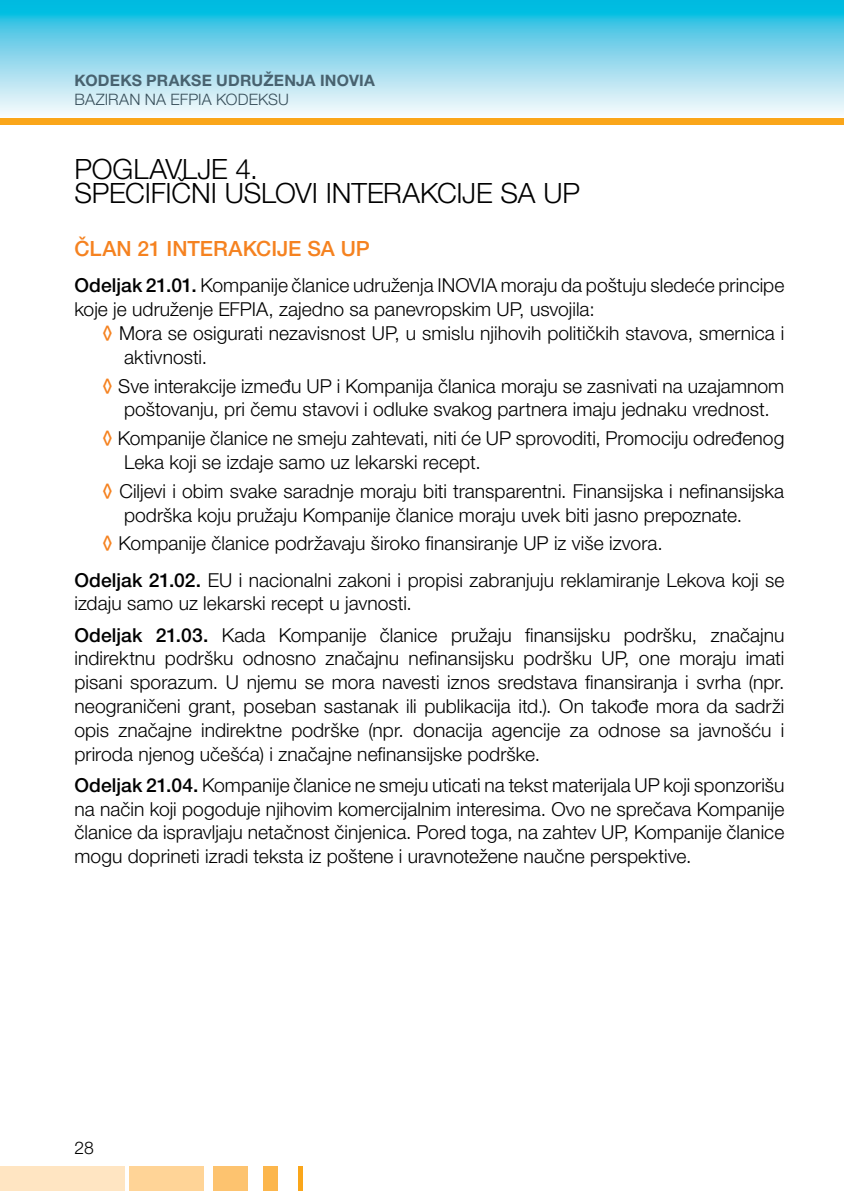
<style>
.page{position:relative;width:844px;height:1191px;background:#fff}
.page>*{position:absolute;margin:0;border:0;box-sizing:border-box;transform-origin:0 0}
.t1{font:300 28px/23.8px "Helvetica Neue LT Pro";letter-spacing:-.005em;color:#000}
.t2{font:500 21px "Helvetica Neue LT Pro";color:#f58220}
.t3{font:300 19.25px/23.8px "Helvetica Neue LT Pro";color:#000}
.t4{font:300 17.5px "Helvetica Neue LT Pro";color:#000}
.t5{font:700 15.75px "Helvetica Neue LT Pro";letter-spacing:.015em;color:#48626f}
.t6{font:300 15.75px "Helvetica Neue LT Pro";letter-spacing:.005em;color:#384f5a}
.s1{font-weight:500}
.s2{font-weight:500;color:#f58220}
</style>
<div class="page">
<svg style="left:0;top:0;width:843px;height:114px;background:#82d7ec"></svg>
<div style="left:0;top:118px;width:843px;height:7px;background:#faa61a"></div>
<div style="left:0;top:1166px;width:124px;height:25px;background:#ffe5c2"></div>
<div style="left:129px;top:1166px;width:74px;height:25px;background:#ffd497"></div>
<div style="left:213px;top:1166px;width:35px;height:25px;background:#fdc36f"></div>
<div style="left:263px;top:1166px;width:15px;height:25px;background:#fcb64c"></div>
<div style="left:298px;top:1166px;width:5px;height:25px;background:#faa61a"></div>
<p class="t5" style="left:74px;top:70px;width:302px">KODEKS PRAKSE UDRUŽENJA INOVIA</p>
<p class="t6" style="left:74px;top:89px;width:216px">BAZIRAN NA EFPIA KODEKSU</p>
<h1 class="t1" style="left:74px;top:156px;width:507px">POGLAVLJE 4.<br>SPECIFIČNI USLOVI INTERAKCIJE SA UP</h1>
<p class="t2" style="left:74px;top:236px;width:297px">ČLAN 21 INTERAKCIJE SA UP</p>
<p class="t3" style="left:74px;top:273px;width:711px"><span class="s1">Odeljak 21.01.</span> Kompanije članice udruženja INOVIA moraju da poštuju sledeće principe koje je udruženje EFPIA, zajedno sa panevropskim UP, usvojila:</p>
<p class="t3" style="left:124px;top:321px;width:661px;text-indent:-22px"><span class="s2">◊</span> Mora se osigurati nezavisnost UP, u smislu njihovih političkih stavova, smernica i aktivnosti.</p>
<p class="t3" style="left:102px;top:373px;width:684px;text-align:center"><span class="s2">◊</span> Sve interakcije između UP i Kompanija članica moraju se zasnivati na uzajamnom poštovanju, pri čemu stavovi i odluke svakog partnera imaju jednaku vrednost.</p>
<p class="t3" style="left:124px;top:426px;width:661px;text-indent:-22px"><span class="s2">◊</span> Kompanije članice ne smeju zahtevati, niti će UP sprovoditi, Promociju određenog<br>Leka koji se izdaje samo uz lekarski recept.</p>
<p class="t3" style="left:124px;top:478px;width:661px;text-indent:-22px"><span class="s2">◊</span> Ciljevi i obim svake saradnje moraju biti transparentni. Finansijska i nefinansijska podrška koju pružaju Kompanije članice moraju uvek biti jasno prepoznate.</p>
<p class="t3" style="left:74px;top:525px;width:711px;line-height:36.2px;text-indent:27px"><span class="s2">◊</span> Kompanije članice podržavaju široko finansiranje UP iz više izvora.<br><span class="s1">Odeljak 21.02.</span> EU i nacionalni zakoni i propisi zabranjuju reklamiranje Lekova koji se</p>
<p class="t3" style="left:74px;top:587px;width:711px;line-height:31.3px">izdaju samo uz lekarski recept u javnosti.<br><span class="s1">Odeljak 21.03.</span> Kada Kompanije članice pružaju finansijsku podršku, značajnu</p>
<p class="t3" style="left:74px;top:646px;width:711px;text-align:justify">indirektnu podršku odnosno značajnu nefinansijsku podršku UP, one moraju imati pisani sporazum. U njemu se mora navesti iznos sredstava finansiranja i svrha (npr. neograničeni grant, poseban sastanak ili publikacija itd.). On takođe mora da sadrži opis značajne indirektne podrške (npr. donacija agencije za odnose sa javnošću i priroda njenog učešća) i značajne nefinansijske podrške.</p>
<p class="t3" style="left:74px;top:772px;width:711px;text-align:justify"><span class="s1">Odeljak 21.04.</span> Kompanije članice ne smeju uticati na tekst materijala UP koji sponzorišu na način koji pogoduje njihovim komercijalnim interesima. Ovo ne sprečava Kompanije članice da ispravljaju netačnost činjenica. Pored toga, na zahtev UP, Kompanije članice mogu doprineti izradi teksta iz poštene i uravnotežene naučne perspektive.</p>
<p class="t4" style="left:74px;top:1137px;width:21px">28</p>
</div>
